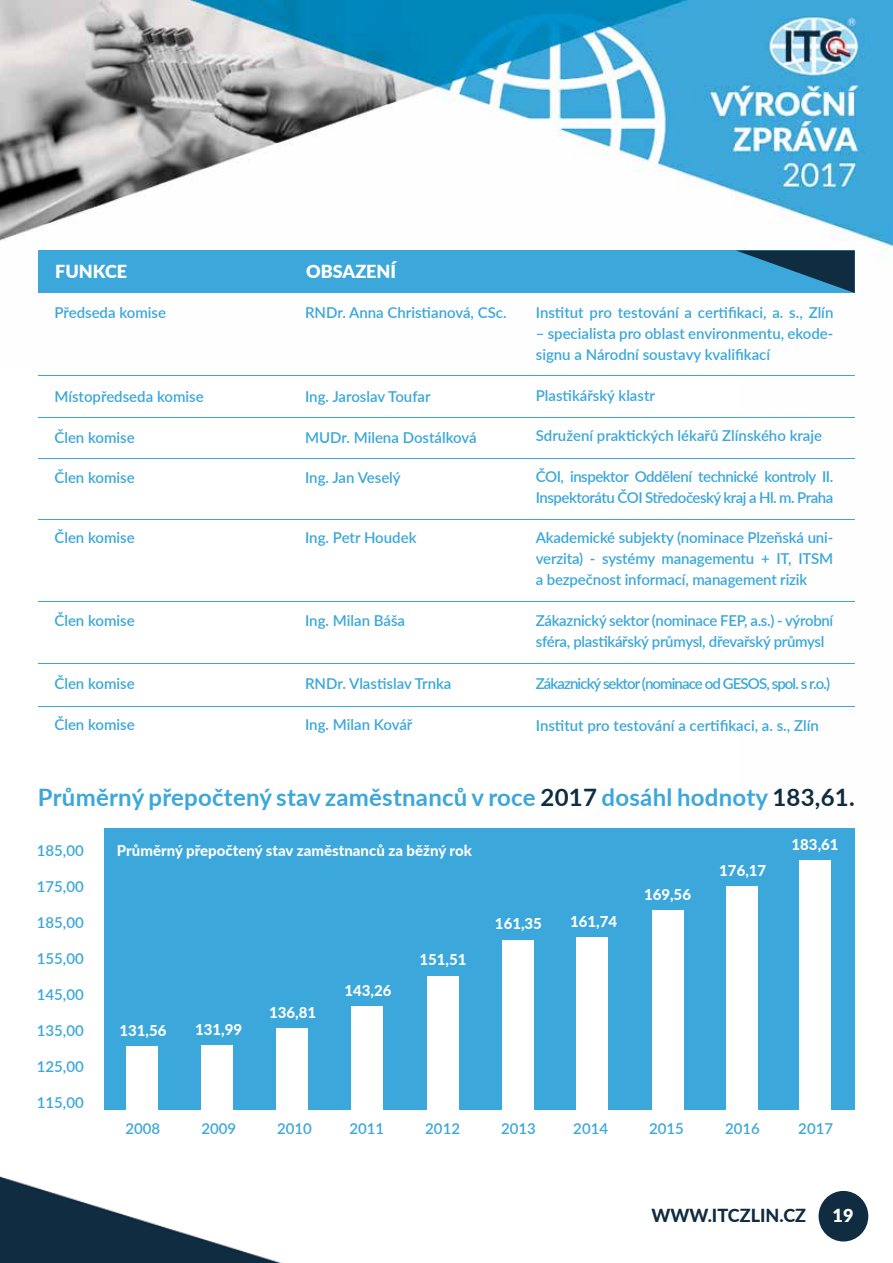
<style>
.page{position:relative;width:893px;height:1263px;background:#fff}
.page>*{position:absolute;margin:0;border:0;box-sizing:border-box;transform-origin:0 0}
.t1{font:700 24px "Lato";letter-spacing:.01em;color:#3ba7da}
.t2{font:900 18px "Lato";color:#fff}
.t3{font:800 18px "Lato";color:#102c40}
.t4{font:600 15px/21px "Lato";color:#3ba7da}
.t5{font:800 15px "Lato";color:#fff}
.t6{font:600 15px/21px "Lato";letter-spacing:-.02em;color:#3ba7da}
.t7{font:600 15px/21px "Lato";letter-spacing:-.03em;color:#3ba7da}
.t8{font:600 15px "Lato";letter-spacing:-.06em;color:#3ba7da}
.s1{color:#102c40}
</style>
<div class="page">
<img style="left:0;top:0;width:893px;height:1263px">
<div style="left:104px;top:828px;width:751px;height:281px;background:#3ba7da"></div>
<div style="left:819px;top:1191px;width:49px;height:50px;background:#102c40;border-radius:50%"></div>
<div style="left:38px;top:250px;width:817px;height:43px;background:#3ba7da"></div>
<svg style="left:736px;top:250px;width:119px;height:43px"></svg>
<hr style="left:38px;top:418px;width:817px;height:1px;background:#3ba7da">
<hr style="left:38px;top:375px;width:817px;height:1px;background:#3ba7da">
<hr style="left:38px;top:458px;width:817px;height:1px;background:#3ba7da">
<hr style="left:38px;top:519px;width:817px;height:1px;background:#3ba7da">
<hr style="left:38px;top:601px;width:817px;height:1px;background:#3ba7da">
<hr style="left:38px;top:663px;width:817px;height:1px;background:#3ba7da">
<hr style="left:38px;top:706px;width:817px;height:1px;background:#3ba7da">
<div style="left:126px;top:1047px;width:32px;height:63px;background:#fff"></div>
<div style="left:201px;top:1045px;width:32px;height:64px;background:#fff"></div>
<div style="left:276px;top:1028px;width:32px;height:82px;background:#fff"></div>
<div style="left:351px;top:1006px;width:32px;height:104px;background:#fff"></div>
<div style="left:427px;top:976px;width:32px;height:134px;background:#fff"></div>
<div style="left:502px;top:940px;width:32px;height:170px;background:#fff"></div>
<div style="left:576px;top:938px;width:32px;height:172px;background:#fff"></div>
<div style="left:652px;top:910px;width:32px;height:200px;background:#fff"></div>
<div style="left:726px;top:887px;width:32px;height:223px;background:#fff"></div>
<div style="left:799px;top:860px;width:32px;height:250px;background:#fff"></div>
<p class="t2" style="left:55px;top:258px;width:73px">FUNKCE</p>
<p class="t2" style="left:306px;top:258px;width:92px">OBSAZENÍ</p>
<p class="t4" style="left:54px;top:302px;width:113px">Předseda komise</p>
<p class="t4" style="left:305px;top:302px;width:203px">RNDr. Anna Christianová, CSc.</p>
<p class="t4" style="left:54px;top:386px;width:151px">Místopředseda komise</p>
<p class="t4" style="left:54px;top:426px;width:82px">Člen komise</p>
<p class="t4" style="left:54px;top:467px;width:82px">Člen komise</p>
<p class="t4" style="left:305px;top:386px;width:127px">Ing. Jaroslav Toufar</p>
<p class="t4" style="left:305px;top:426px;width:173px">MUDr. Milena Dostálková</p>
<p class="t4" style="left:305px;top:467px;width:97px">Ing. Jan Veselý</p>
<p class="t4" style="left:54px;top:527px;width:82px">Člen komise</p>
<p class="t4" style="left:305px;top:527px;width:113px">Ing. Petr Houdek</p>
<p class="t4" style="left:54px;top:609px;width:82px">Člen komise</p>
<p class="t4" style="left:305px;top:609px;width:102px">Ing. Milan Báša</p>
<p class="t4" style="left:54px;top:672px;width:82px">Člen komise</p>
<p class="t4" style="left:54px;top:713px;width:82px">Člen komise</p>
<p class="t4" style="left:305px;top:672px;width:148px">RNDr. Vlastislav Trnka</p>
<p class="t4" style="left:305px;top:713px;width:109px">Ing. Milan Kovář</p>
<p class="t4" style="left:536px;top:302px;width:299px">Institut pro testování a certifikaci, a. s., Zlín</p>
<p class="t4" style="left:536px;top:323px;width:299px">– specialista pro oblast environmentu, ekode&shy;signu a Národní soustavy kvalifikací</p>
<p class="t4" style="left:536px;top:384px;width:121px">Plastikářský klastr</p>
<p class="t4" style="left:536px;top:425px;width:288px">Sdružení praktických lékařů Zlínského kraje</p>
<p class="t7" style="left:536px;top:465px;width:299px">ČOI, inspektor Oddělení technické kontroly II.<br>Inspektorátu ČOI Středočeský kraj a Hl. m. Praha</p>
<p class="t4" style="left:536px;top:527px;width:299px;text-align:justify">Akademické subjekty (nominace Plzeňská uni&shy;verzita) - systémy managementu + IT, ITSM a bezpečnost informací, management rizik</p>
<p class="t6" style="left:536px;top:609px;width:299px">Zákaznický sektor (nominace FEP, a.s.) - výrobní sféra, plastikářský průmysl, dřevařský průmysl</p>
<p class="t8" style="left:536px;top:672px;width:296px">Zákaznický sektor (nominace od GESOS, spol. s r.o.)</p>
<p class="t4" style="left:536px;top:714px;width:285px">Institut pro testování a certifikaci, a. s., Zlín</p>
<h1 class="t1" style="left:38px;top:780px;width:818px">Průměrný přepočtený stav zaměstnanců v roce <span class="s1">2017</span> dosáhl hodnoty <span class="s1">183,61.</span></h1>
<p class="t4" style="left:37px;top:839px;width:48px">185,00</p>
<p class="t4" style="left:37px;top:875px;width:48px">175,00</p>
<p class="t4" style="left:37px;top:911px;width:48px">185,00</p>
<p class="t4" style="left:37px;top:947px;width:48px">155,00</p>
<p class="t4" style="left:37px;top:983px;width:48px">145,00</p>
<p class="t4" style="left:37px;top:1019px;width:48px">135,00</p>
<p class="t4" style="left:37px;top:1055px;width:48px">125,00</p>
<p class="t4" style="left:37px;top:1091px;width:48px">115,00</p>
<p class="t4" style="left:125px;top:1117px;width:36px">2008</p>
<p class="t4" style="left:201px;top:1117px;width:36px">2009</p>
<p class="t4" style="left:277px;top:1117px;width:36px">2010</p>
<p class="t4" style="left:349px;top:1117px;width:36px">2011</p>
<p class="t4" style="left:425px;top:1117px;width:36px">2012</p>
<p class="t4" style="left:501px;top:1117px;width:36px">2013</p>
<p class="t4" style="left:573px;top:1117px;width:36px">2014</p>
<p class="t4" style="left:649px;top:1117px;width:36px">2015</p>
<p class="t4" style="left:725px;top:1117px;width:36px">2016</p>
<p class="t4" style="left:798px;top:1117px;width:36px">2017</p>
<p class="t5" style="left:791px;top:834px;width:49px">183,61</p>
<p class="t5" style="left:117px;top:839px;width:356px">Průměrný přepočtený stav zaměstnanců za běžný rok</p>
<p class="t5" style="left:719px;top:859px;width:49px">176,17</p>
<p class="t5" style="left:644px;top:884px;width:49px">169,56</p>
<p class="t5" style="left:495px;top:913px;width:49px">161,35</p>
<p class="t5" style="left:570px;top:910px;width:49px">161,74</p>
<p class="t5" style="left:419px;top:948px;width:49px">151,51</p>
<p class="t5" style="left:344px;top:979px;width:49px">143,26</p>
<p class="t5" style="left:269px;top:1002px;width:49px">136,81</p>
<p class="t5" style="left:119px;top:1019px;width:49px">131,56</p>
<p class="t5" style="left:195px;top:1018px;width:49px">131,99</p>
<p class="t3" style="left:651px;top:1202px;width:156px">WWW.ITCZLIN.CZ</p>
<p class="t2" style="left:833px;top:1202px;width:22px">19</p>
</div>
